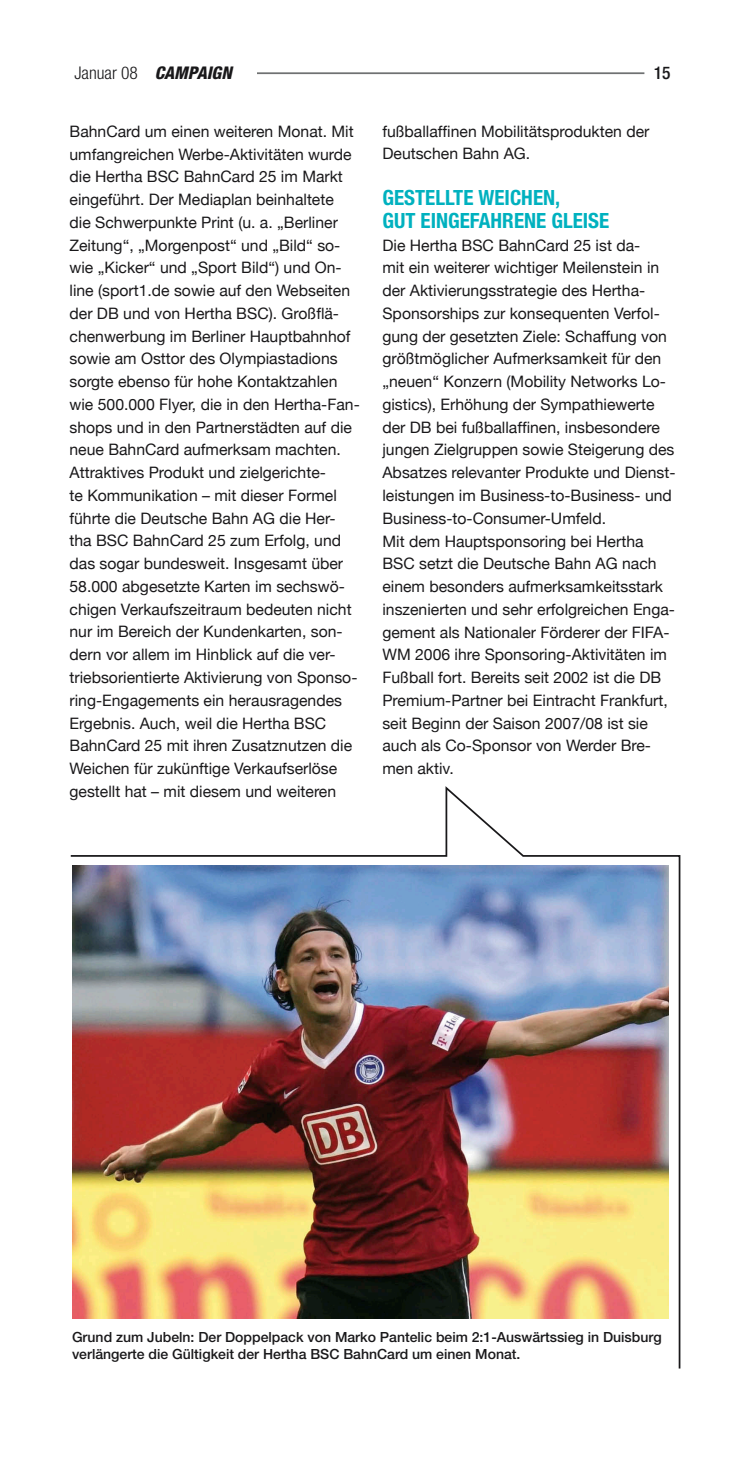
<style>
.page{position:relative;width:745px;height:1474px;background:#fff}
.page>*{position:absolute;margin:0;border:0;box-sizing:border-box;transform-origin:0 0}
.t1{font:700 condensed 21px/22.8px "Helvetica Neue";color:#00b1bf}
.t2{font:300 condensed 17.5px "Helvetica Neue";color:#19181a}
.t3{font:500 condensed 17.5px "Helvetica Neue";color:#19181a}
.t4{font:15.75px/22.8px "Helvetica Neue";color:#19181a}
.t5{font:500 14px/17.5px "Helvetica Neue";color:#19181a}
.s1{font-weight:800;font-style:italic}
</style>
<div class="page">
<hr style="left:75px;top:72px;width:569px;height:2px;background:#6f7172">
<div style="left:74px;top:60px;width:183px;height:40px;background:#fff"></div>
<img style="left:70px;top:786px;width:610px;height:583px">
<p class="t2" style="left:74px;top:63px;width:159px">Januar 08 <span class="s1">CAMPAIGN</span></p>
<p class="t3" style="left:653px;top:62px;width:18px">15</p>
<p class="t4" style="left:69px;top:120px;width:291px">BahnCard um einen weiteren Monat. Mit umfangreichen Werbe-Aktivitäten wurde die Hertha BSC BahnCard 25 im Markt eingeführt. Der Mediaplan beinhaltete<br>die Schwerpunkte Print (u. a. „Berliner Zeitung“, „Morgenpost“ und „Bild“ so&shy;wie „Kicker“ und „Sport Bild“) und On&shy;line (sport1.de sowie auf den Webseiten der DB und von Hertha BSC). Großflä&shy;chenwerbung im Berliner Hauptbahnhof sowie am Osttor des Olympiastadions sorgte ebenso für hohe Kontaktzahlen wie 500.000 Flyer, die in den Hertha-Fan&shy;shops und in den Partnerstädten auf die neue BahnCard aufmerksam machten.<br>Attraktives Produkt und zielgerichte-<br>te Kommunikation – mit dieser Formel führte die Deutsche Bahn AG die Her&shy;tha BSC BahnCard 25 zum Erfolg, und das sogar bundesweit. Insgesamt über 58.000 abgesetzte Karten im sechswö&shy;chigen Verkaufszeitraum bedeuten nicht nur im Bereich der Kundenkarten, son&shy;dern vor allem im Hinblick auf die ver&shy;triebsorientierte Aktivierung von Sponso&shy;ring-Engagements ein herausragendes Ergebnis. Auch, weil die Hertha BSC BahnCard 25 mit ihren Zusatznutzen die Weichen für zukünftige Verkaufserlöse gestellt hat – mit diesem und weiteren</p>
<p class="t4" style="left:382px;top:119px;width:268px">fußballaffinen Mobilitätsprodukten der<br>Deutschen Bahn AG.</p>
<h1 class="t1" style="left:382px;top:186px;width:179px">GESTELLTE WEI CHEN ,<br>GUT EINGEFAHRENE</h1>
<h1 class="t1" style="left:551px;top:209px;width:22px">GLEISE</h1>
<p class="t4" style="left:382px;top:233px;width:294px">Die Hertha BSC BahnCard 25 ist da-<br>mit ein weiterer wichtiger Meilenstein in der Aktivierungsstrategie des Hertha-Sponsorships zur konsequenten Verfol&shy;gung der gesetzten Ziele: Schaffung von größtmöglicher Aufmerksamkeit für den „neuen“ Konzern (Mobility Networks Lo&shy;gistics), Erhöhung der Sympathiewerte der DB bei fußballaffinen, insbesondere jungen Zielgruppen sowie Steigerung des Absatzes relevanter Produkte und Dienst&shy;leistungen im Business-to-Business- und Business-to-Consumer-Umfeld.<br>Mit dem Hauptsponsoring bei Hertha BSC setzt die Deutsche Bahn AG nach einem besonders aufmerksamkeitsstark inszenierten und sehr erfolgreichen Enga&shy;gement als Nationaler Förderer der FIFA-WM 2006 ihre Sponsoring-Aktivitäten im Fußball fort. Bereits seit 2002 ist die DB Premium-Partner bei Eintracht Frankfurt, seit Beginn der Saison 2007/08 ist sie auch als Co-Sponsor von Werder Bre&shy;men aktiv.</p>
<p class="t5" style="left:72px;top:1327px;width:590px">Grund zum Jubeln: Der Doppelpack von Marko Pantelic beim 2:1-Auswärtssieg in Duisburg verlängerte die Gültigkeit der Hertha BSC BahnCard um einen Monat.</p>
</div>
